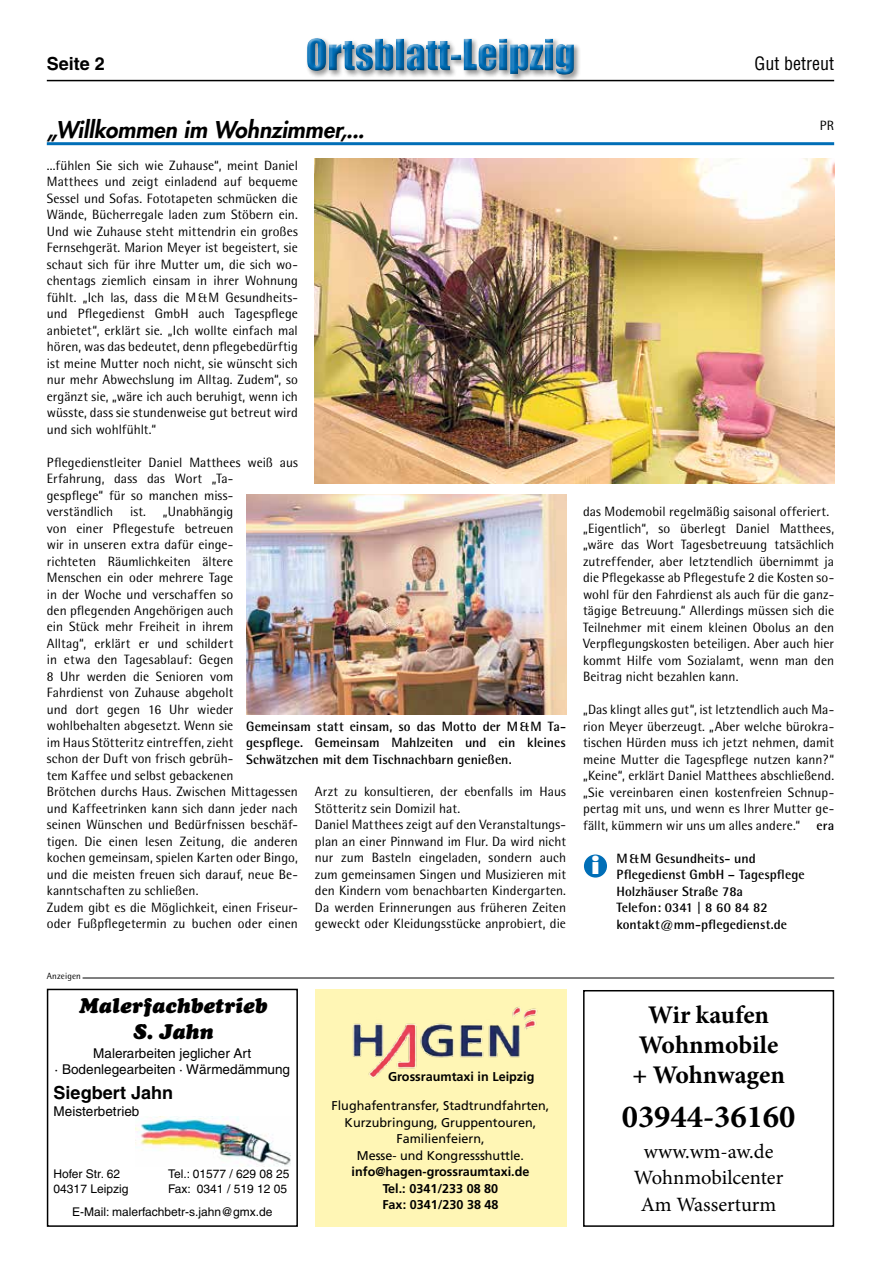
<style>
.page{position:relative;width:881px;height:1263px;background:#fff}
.page>*{position:absolute;margin:0;border:0;box-sizing:border-box;transform-origin:0 0}
.t1{font:700 32.25px "Minion Pro";color:#000}
.t2{font:700 25.5px/29.8px "Minion Pro";color:#000;text-align:center}
.t3{font:italic 800 22.5px "Futura";color:#000}
.t4{font:800 22.5px "Futura";color:#fff}
.t5{font:italic 21px/25.2px "Cooper Black Std";color:#000;text-align:center}
.t6{font:20.4px/26.4px "Minion Pro";color:#000;text-align:center}
.t7{font:700 18px "Helvetica";color:#000}
.t8{font:condensed 18px "Helvetica";color:#000}
.t9{font:13.5px/16.5px "Rotis Semi Sans";letter-spacing:.005em;color:#000}
.t10{font:700 13.5px/16.5px "Rotis Semi Sans";letter-spacing:.005em;color:#000;text-align:justify}
.t11{font:13.5px/16.2px "Helvetica";color:#000;text-align:center}
.t12{font:12.75px/16.5px "Frutiger";color:#000;text-align:center}
.t13{font:700 12.75px/16.5px "Frutiger";color:#000;text-align:center}
.t14{font:12px/14.4px "Helvetica";color:#000}
.t15{font:9px "Rotis Semi Sans";letter-spacing:.015em;color:#000}
.s1{font-weight:700}
</style>
<div class="page">
<div style="left:305px;top:36px;width:276px;height:46px;background:#000;opacity:.4"></div>
<div style="left:305px;top:37px;width:270px;height:39px;background:#000;opacity:.5"></div>
<hr style="left:47px;top:80px;width:786px;height:1px;background:#000">
<div style="left:47px;top:989px;width:251px;height:238px;border:2px solid #000"></div>
<img style="left:135px;top:1116px;width:156px;height:50px">
<div style="left:315px;top:989px;width:251px;height:238px;background:#fff6b5"></div>
<img style="left:352px;top:1007px;width:186px;height:71px">
<hr style="left:82px;top:978px;width:751px;height:1px;background:#000">
<div style="left:583px;top:990px;width:250px;height:237px;border:2px solid #000"></div>
<hr style="left:47px;top:142px;width:786px;height:3px;background:#006eb7">
<img style="left:315px;top:159px;width:518px;height:324px">
<img style="left:246px;top:494px;width:320px;height:220px">
<div style="left:583px;top:854px;width:24px;height:24px;background:#006eb7;border-radius:50%"></div>
<div style="left:582px;top:853px;width:26px;height:26px;border:2px solid #fff;border-radius:50%"></div>
<h3 class="t7" style="left:47px;top:52px;width:60px">Seite 2</h3>
<h3 class="t8" style="left:754px;top:52px;width:81px">Gut betreut</h3>
<h3 class="t3" style="left:47px;top:115px;width:319px">„Willkommen im Wohnzimmer,...</h3>
<p class="t9" style="left:47px;top:157px;width:252px;text-align:justify">...fühlen Sie sich wie Zuhause“, meint Daniel Matthees und zeigt einladend auf bequeme Sessel und Sofas. Fototapeten schmücken die Wände, Bücherregale laden zum Stöbern ein.<br>Und wie Zuhause steht mittendrin ein großes Fernsehgerät. Marion Meyer ist begeistert, sie schaut sich für ihre Mutter um, die sich wo&shy;chentags ziemlich einsam in ihrer Wohnung fühlt. „Ich las, dass die M&amp;M Gesundheits&shy;und Pflegedienst GmbH auch Tagespflege anbietet“, erklärt sie. „Ich wollte einfach mal hören, was das bedeutet, denn pflegebedürftig ist meine Mutter noch nicht, sie wünscht sich nur mehr Abwechslung im Alltag. Zudem“, so ergänzt sie, „wäre ich auch beruhigt, wenn ich wüsste, dass sie stundenweise gut betreut wird und sich wohlfühlt.“</p>
<p class="t9" style="left:47px;top:454px;width:252px">Pflegedienstleiter Daniel Matthees weiß aus<br>Erfahrung, dass das Wort „Ta-<br>gespflege“ für so manchen miss&shy;verständlich ist.</p>
<p class="t9" style="left:47px;top:503px;width:252px;text-indent:116px">„Unabhängig<br>von einer Pflegestufe betreuen<br>wir in unseren extra dafür einge-<br>richteten Räumlichkeiten ältere<br>Menschen ein oder mehrere Tage<br>in der Woche und verschaffen so<br>den pflegenden Angehörigen auch<br>ein Stück mehr Freiheit in ihrem<br>Alltag“, erklärt er und schildert<br>in etwa den Tagesablauf: Gegen<br>8 Uhr werden die Senioren vom<br>Fahrdienst von Zuhause abgeholt<br>und dort gegen 16 Uhr wieder wohlbehalten abgesetzt. Wenn sie<br>im Haus Stötteritz eintreffen, zieht<br>schon der Duft von frisch gebrüh-<br>tem Kaffee und selbst gebackenen<br>Brötchen durchs Haus. Zwischen Mittagessen und Kaffeetrinken kann sich dann jeder nach seinen Wünschen und Bedürfnissen beschäf&shy;tigen. Die einen lesen Zeitung, die anderen kochen gemeinsam, spielen Karten oder Bingo, und die meisten freuen sich darauf, neue Be&shy;kanntschaften zu schließen.<br>Zudem gibt es die Möglichkeit, einen Friseur&shy;oder Fußpflegetermin zu buchen oder einen</p>
<p class="t10" style="left:246px;top:717px;width:321px">Gemeinsam statt einsam, so das Motto der M&amp;M Ta&shy;gespflege. Gemeinsam Mahlzeiten und ein kleines Schwätzchen mit dem Tischnachbarn genießen.</p>
<p class="t9" style="left:315px;top:783px;width:252px">Arzt zu konsultieren, der ebenfalls im Haus Stötteritz sein Domizil hat.<br>Daniel Matthees zeigt auf den Veranstaltungs&shy;plan an einer Pinnwand im Flur. Da wird nicht nur zum Basteln eingeladen, sondern auch zum gemeinsamen Singen und Musizieren mit den Kindern vom benachbarten Kindergarten.<br>Da werden Erinnerungen aus früheren Zeiten geweckt oder Kleidungsstücke anprobiert, die</p>
<p class="t15" style="left:47px;top:970px;width:36px">Anzeigen</p>
<h3 class="t5" style="left:79px;top:993px;width:189px">Malerfachbetrieb<br>S. Jahn</h3>
<p class="t11" style="left:55px;top:1045px;width:237px">Malerarbeiten jeglicher Art<br>· Bodenlegearbeiten · Wärmedämmung</p>
<p class="t13" style="left:388px;top:1068px;width:148px">Grossraumtaxi in Leipzig</p>
<h3 class="t7" style="left:54px;top:1082px;width:121px">Siegbert Jahn</h3>
<p class="t11" style="left:54px;top:1103px;width:87px">Meisterbetrieb</p>
<p class="t12" style="left:331px;top:1097px;width:219px">Flughafentransfer, Stadtrundfahrten,<br>Kurzubringung, Gruppentouren,<br>Familienfeiern,<br>Messe- und Kongressshuttle.</p>
<p class="t13" style="left:351px;top:1163px;width:179px">info@hagen-grossraumtaxi.de<br>Tel.: 0341/233 08 80<br>Fax: 0341/230 38 48</p>
<p class="t14" style="left:54px;top:1167px;width:76px">Hofer Str. 62<br>04317 Leipzig</p>
<p class="t14" style="left:72px;top:1204px;width:202px">E-Mail: malerfachbetr-s.jahn@gmx.de</p>
<p class="t14" style="left:168px;top:1167px;width:123px">Tel.: 01577 / 629 08 25<br>Fax: 0341 / 519 12 05</p>
<p class="t9" style="left:819px;top:117px;width:16px">PR</p>
<p class="t9" style="left:583px;top:503px;width:252px">das Modemobil regelmäßig saisonal offeriert. „Eigentlich“, so überlegt Daniel Matthees, „wäre das Wort Tagesbetreuung tatsächlich zutreffender, aber letztendlich übernimmt ja die Pflegekasse ab Pflegestufe 2 die Kosten so&shy;wohl für den Fahrdienst als auch für die ganz&shy;tägige Betreuung.“ Allerdings müssen sich die Teilnehmer mit einem kleinen Obolus an den Verpflegungskosten beteiligen. Aber auch hier kommt Hilfe vom Sozialamt, wenn man den Beitrag nicht bezahlen kann.</p>
<p class="t9" style="left:583px;top:701px;width:252px;text-align:justify">„Das klingt alles gut“, ist letztendlich auch Ma&shy;rion Meyer überzeugt. „Aber welche bürokra&shy;tischen Hürden muss ich jetzt nehmen, damit meine Mutter die Tagespflege nutzen kann?“ „Keine“, erklärt Daniel Matthees abschließend. „Sie vereinbaren einen kostenfreien Schnup&shy;pertag mit uns, und wenn es Ihrer Mutter ge&shy;fällt, kümmern wir uns um alles andere.“ <span class="s1">era</span></p>
<h3 class="t4" style="left:591px;top:852px;width:10px">i</h3>
<p class="t10" style="left:616px;top:849px;width:190px;text-align:left">M&amp;M Gesundheits- und<br>Pflegedienst GmbH – Tagespflege<br>Holzhäuser Straße 78a<br>Telefon: 0341 | 8 60 84 82 kontakt@mm-pflegedienst.de</p>
<h2 class="t2" style="left:632px;top:1000px;width:154px">Wir kaufen<br>Wohnmobile + Wohnwagen</h2>
<h1 class="t1" style="left:621px;top:1093px;width:175px">03944-36160</h1>
<h3 class="t6" style="left:633px;top:1138px;width:151px">www.wm-aw.de<br>Wohnmobilcenter<br>Am Wasserturm</h3>
</div>
